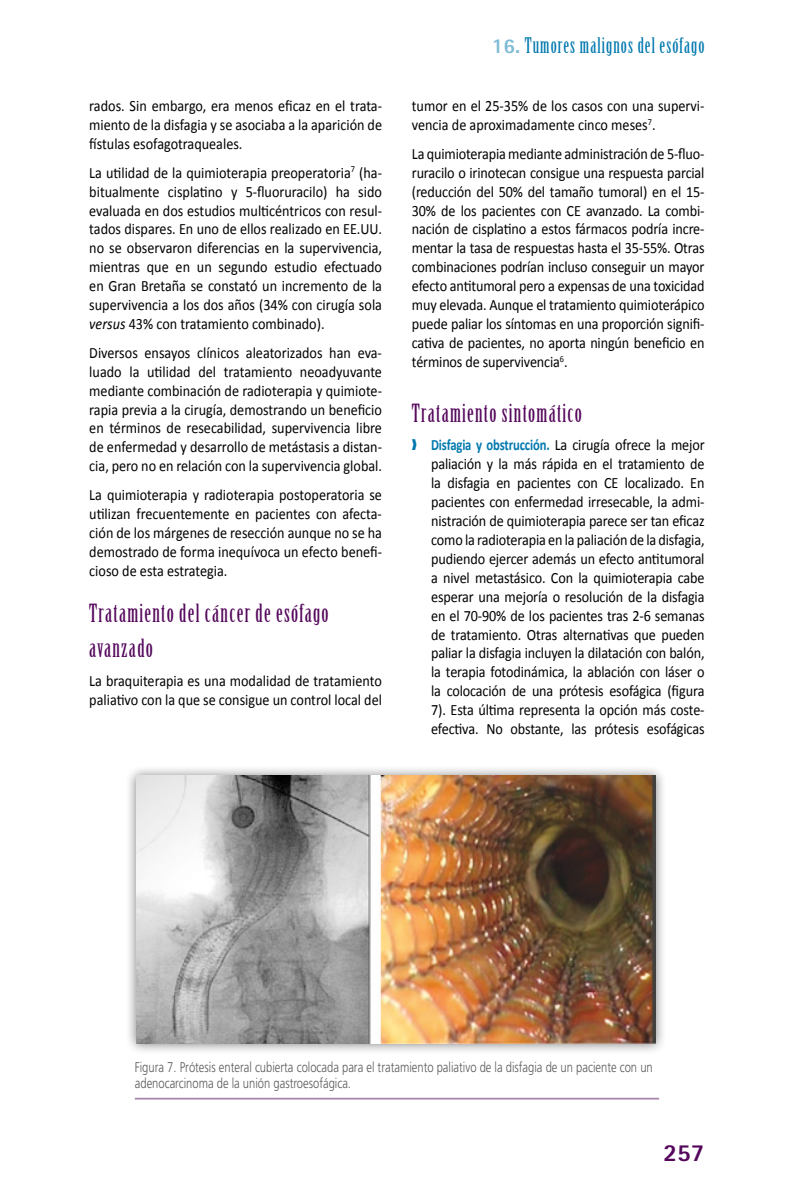
<style>
.page{position:relative;width:794px;height:1191px;background:#fff}
.page>*{position:absolute;margin:0;border:0;box-sizing:border-box;transform-origin:0 0}
.t1{font:24.5px/35px "Birch Std";letter-spacing:.05em;color:#54075b}
.t2{font:800 24.5px "Rotis Sans Serif";color:#54075b}
.t3{font:21px "Birch Std";letter-spacing:.05em;color:#0078ae}
.t4{font:15.75px/18.9px "Calibri";color:#000;text-align:justify;scale:.9 1}
.t5{font:300 14px/15.8px "Frutiger";color:#58595b;scale:.8 1}
.s1{font-style:italic}
.s2{font-family:"Rotis Sans Serif";font-weight:800;color:#80bcd6}
.s3{color:#0078ae}
.s4{font-weight:700;color:#0078ae}
</style>
<div class="page">
<div style="left:125px;top:764px;width:542px;height:291px;background:#000;opacity:.5"></div>
<img style="left:136px;top:776px;width:520px;height:268px">
<hr style="left:135px;top:1097px;width:524px;height:2px;background:#a983ad">
<p class="t4" style="left:89px;top:96px;width:327px">rados. Sin embargo, era menos eficaz en el trata&shy;miento de la disfagia y se asociaba a la aparición de fístulas esofagotraqueales.</p>
<p class="t4" style="left:89px;top:163px;width:327px">La utilidad de la quimioterapia preoperatoria<sup>7</sup> (ha&shy;bitualmente cisplatino y 5-fluoruracilo) ha sido evaluada en dos estudios multicéntricos con resul&shy;tados dispares. En uno de ellos realizado en EE.UU. no se observaron diferencias en la supervivencia, mientras que en un segundo estudio efectuado en Gran Bretaña se constató un incremento de la supervivencia a los dos años (34% con cirugía sola <span class="s1">versus</span> 43% con tratamiento combinado).</p>
<p class="t4" style="left:89px;top:343px;width:327px">Diversos ensayos clínicos aleatorizados han eva&shy;luado la utilidad del tratamiento neoadyuvante mediante combinación de radioterapia y quimiote&shy;rapia previa a la cirugía, demostrando un beneficio en términos de resecabilidad, supervivencia libre de enfermedad y desarrollo de metástasis a distan&shy;cia, pero no en relación con la supervivencia global.</p>
<p class="t4" style="left:89px;top:485px;width:327px">La quimioterapia y radioterapia postoperatoria se utilizan frecuentemente en pacientes con afecta&shy;ción de los márgenes de resección aunque no se ha demostrado de forma inequívoca un efecto benefi&shy;cioso de esta estrategia.</p>
<h1 class="t1" style="left:89px;top:596px;width:241px">Tratamiento del cáncer de esófago avanzado</h1>
<p class="t4" style="left:89px;top:671px;width:327px">La braquiterapia es una modalidad de tratamiento paliativo con la que se consigue un control local del</p>
<h2 class="t3" style="left:492px;top:33px;width:214px"><span class="s2">16.</span> Tumores malignos del esófago</h2>
<p class="t4" style="left:412px;top:96px;width:327px">tumor en el 25-35% de los casos con una supervi&shy;vencia de aproximadamente cinco meses<sup>7</sup>.</p>
<p class="t4" style="left:412px;top:144px;width:327px">La quimioterapia mediante administración de 5-fluo&shy;ruracilo o irinotecan consigue una respuesta parcial (reducción del 50% del tamaño tumoral) en el 15- 30% de los pacientes con CE avanzado. La combi&shy;nación de cisplatino a estos fármacos podría incre&shy;mentar la tasa de respuestas hasta el 35-55%. Otras combinaciones podrían incluso conseguir un mayor efecto antitumoral pero a expensas de una toxicidad muy elevada. Aunque el tratamiento quimioterápico puede paliar los síntomas en una proporción signifi&shy;cativa de pacientes, no aporta ningún beneficio en términos de supervivencia<sup>6</sup>.</p>
<h1 class="t1" style="left:412px;top:396px;width:172px">Tratamiento sintomático</h1>
<p class="t4" style="left:431px;top:436px;width:305px;text-indent:-19px"><span class="s3">❱</span> <span class="s4">Disfagia y obstrucción.</span> La cirugía ofrece la mejor paliación y la más rápida en el tratamiento de la disfagia en pacientes con CE localizado. En pacientes con enfermedad irresecable, la admi&shy;nistración de quimioterapia parece ser tan eficaz como la radioterapia en la paliación de la disfagia, pudiendo ejercer además un efecto antitumoral a nivel metastásico. Con la quimioterapia cabe esperar una mejoría o resolución de la disfagia en el 70-90% de los pacientes tras 2-6 semanas de tratamiento. Otras alternativas que pueden paliar la disfagia incluyen la dilatación con balón, la terapia fotodinámica, la ablación con láser o la colocación de una prótesis esofágica (figura 7). Esta última representa la opción más coste&shy;efectiva. No obstante, las prótesis esofágicas</p>
<p class="t5" style="left:135px;top:1059px;width:649px">Figura 7. Prótesis enteral cubierta colocada para el tratamiento paliativo de la disfagia de un paciente con un adenocarcinoma de la unión gastroesofágica.</p>
<h1 class="t2" style="left:663px;top:1136px;width:42px">257</h1>
</div>
